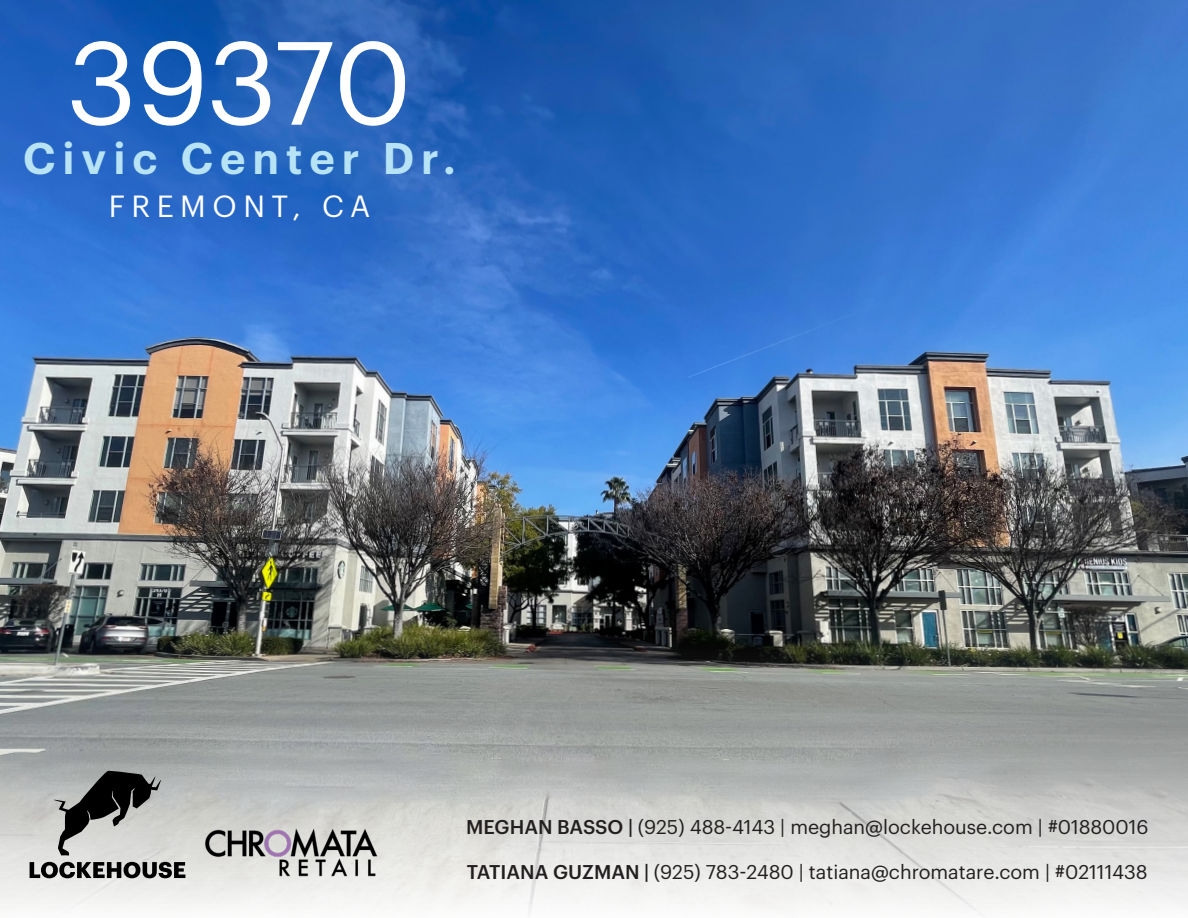
<style>
.page{position:relative;width:1188px;height:918px;background:#fff}
.page>*{position:absolute;margin:0;border:0;box-sizing:border-box;transform-origin:0 0}
.t1{font:115.5px "Graphik";letter-spacing:-.015em;color:#fff}
.t2{font:600 43.35px "Graphik";letter-spacing:.16em;color:#b7e3f5}
.t3{font:30px "Graphik";letter-spacing:.215em;color:#fff}
.t4{font:19.5px "Graphik";color:#231f20}
.s1{font-weight:500}
</style>
<div class="page">
<img style="left:0;top:0;width:1188px;height:915px">
<img style="left:202px;top:828px;width:177px;height:50px">
<svg style="left:30px;top:862px;width:155px;height:16px;background:#5f5f5e"></svg>
<svg style="left:54px;top:770px;width:107px;height:86px;background:#858685"></svg>
<h1 class="t1" style="left:67px;top:-4px;width:346px">39370</h1>
<h2 class="t2" style="left:23px;top:125px;width:434px">Civic Center Dr.</h2>
<h3 class="t3" style="left:109px;top:183px;width:263px">FREMONT, CA</h3>
<p class="t4" style="left:466px;top:813px;width:684px"><span class="s1">MEGHAN BASSO |</span> (925) 488-4143 | meghan@lockehouse.com | #01880016</p>
<p class="t4" style="left:467px;top:858px;width:682px"><span class="s1">TATIANA GUZMAN |</span> (925) 783-2480 | tatiana@chromatare.com | #02111438</p>
</div>
